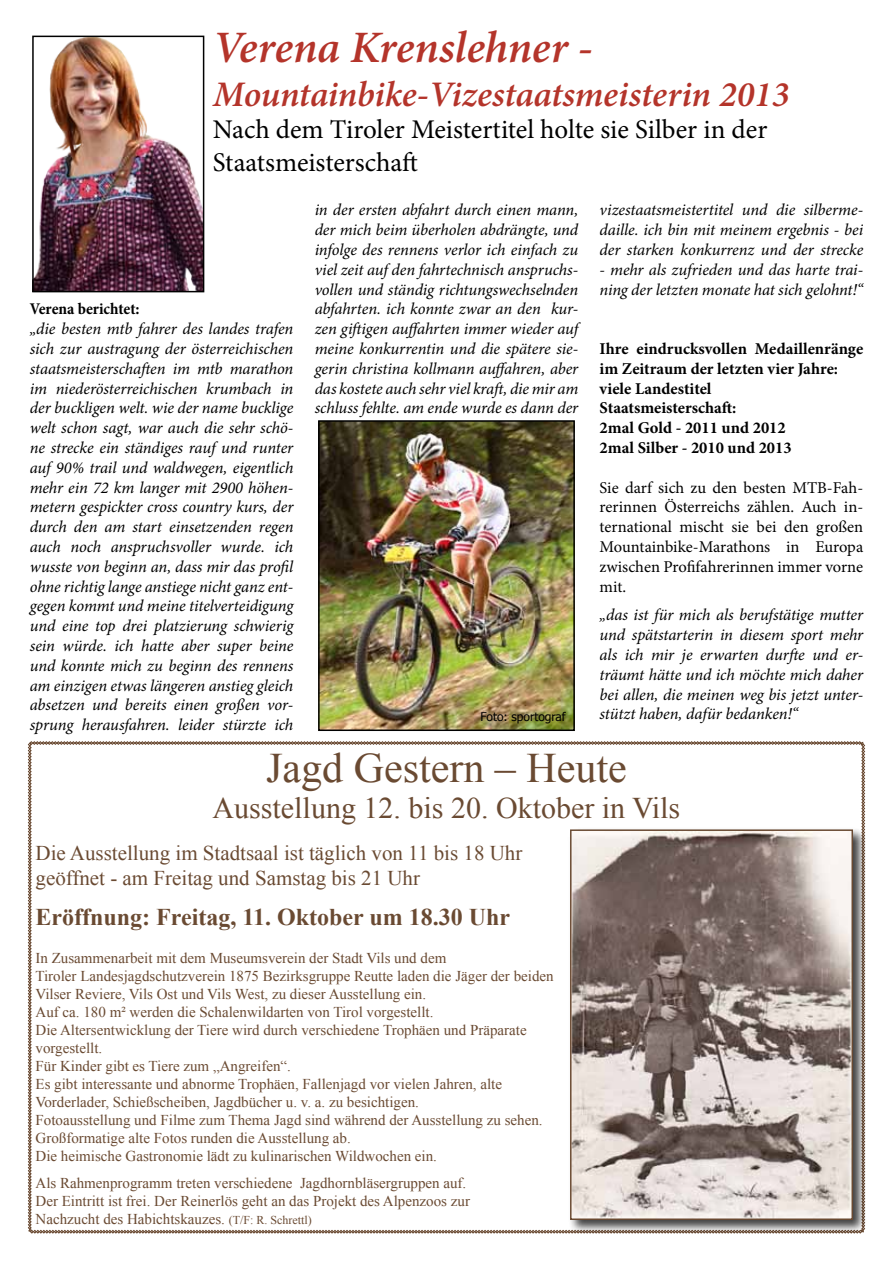
<style>
.page{position:relative;width:893px;height:1263px;background:#fff}
.page>*{position:absolute;margin:0;border:0;box-sizing:border-box;transform-origin:0 0}
.t1{font:italic 600 45px "Minion Pro";letter-spacing:-.005em;color:#b4342a}
.t2{font:42px "Times New Roman";color:#6a4a32}
.t3{font:italic 600 36px "Minion Pro";letter-spacing:-.005em;color:#b4342a}
.t4{font:30px "Times New Roman";color:#6a4a32}
.t5{font:27px/32.4px "Minion Pro";letter-spacing:-.005em;color:#000}
.t6{font:700 24px "Times New Roman";color:#6a4a32}
.t7{font:21px/25.2px "Times New Roman";color:#6a4a32}
.t8{font:italic 16.5px/19.8px "Minion Pro";letter-spacing:-.005em;color:#000;text-align:justify}
.t9{font:16.5px/19.8px "Minion Pro";color:#000;text-align:justify}
.t10{font:700 16.5px/19.8px "Minion Pro";color:#000}
.t11{font:700 condensed 16.5px "Minion Pro";letter-spacing:-.005em;color:#000}
.t12{font:15px/18px "Times New Roman";color:#6a4a32}
.t13{font:12px "Tahoma";color:#000}
.s1{font-size:12px}
</style>
<div class="page">
<img style="left:35px;top:39px;width:166px;height:250px">
<div style="left:32px;top:36px;width:172px;height:256px;border:2px solid #000"></div>
<img style="left:321px;top:423px;width:251px;height:305px">
<div style="left:318px;top:420px;width:257px;height:311px;border:2px solid #000"></div>
<svg style="left:28px;top:741px;width:837px;height:492px"></svg>
<div style="left:568px;top:827px;width:299px;height:407px;background:#000;opacity:.75"></div>
<img style="left:573px;top:832px;width:277px;height:385px">
<div style="left:570px;top:829px;width:283px;height:391px;border:2px solid #6a4a32"></div>
<h1 class="t1" style="left:213px;top:17px;width:382px">Verena Krenslehner -</h1>
<h3 class="t3" style="left:213px;top:69px;width:578px">Mountainbike-Vizestaatsmeisterin 2013</h3>
<h3 class="t5" style="left:213px;top:113px;width:556px">Nach dem Tiroler Meistertitel holte sie Silber in der<br>Staatsmeisterschaft</h3>
<p class="t8" style="left:315px;top:200px;width:265px">in der ersten abfahrt durch einen mann, der mich beim überholen abdrängte, und infolge des rennens verlor ich einfach zu viel zeit auf den fahrtechnisch anspruchs&shy;vollen und ständig richtungswechselnden abfahrten. ich konnte zwar an den kur&shy;zen giftigen auffahrten immer wieder auf meine konkurrentin und die spätere sie&shy;gerin christina kollmann auffahren, aber das kostete auch sehr viel kraft, die mir am schluss fehlte. am ende wurde es dann der</p>
<p class="t8" style="left:600px;top:200px;width:265px">vizestaatsmeistertitel und die silberme&shy;daille. ich bin mit meinem ergebnis - bei der starken konkurrenz und der strecke</p>
<p class="t8" style="left:600px;top:260px;width:265px">- mehr als zufrieden und das harte trai&shy;ning der letzten monate hat sich gelohnt!“</p>
<p class="t11" style="left:30px;top:298px;width:111px">Verena berichtet:</p>
<p class="t8" style="left:30px;top:319px;width:265px">„die besten mtb fahrer des landes trafen sich zur austragung der österreichischen staatsmeisterschaften im mtb marathon im niederösterreichischen krumbach in der buckligen welt. wie der name bucklige welt schon sagt, war auch die sehr schö&shy;ne strecke ein ständiges rauf und runter auf 90% trail und waldwegen, eigentlich mehr ein 72 km langer mit 2900 höhen&shy;metern gespickter cross country kurs, der durch den am start einsetzenden regen auch noch anspruchsvoller wurde. ich wusste von beginn an, dass mir das profil ohne richtig lange anstiege nicht ganz ent&shy;gegen kommt und meine titelverteidigung und eine top drei platzierung schwierig sein würde. ich hatte aber super beine und konnte mich zu beginn des rennens am einzigen etwas längeren anstieg gleich absetzen und bereits einen großen vor&shy;sprung herausfahren. leider stürzte ich</p>
<p class="t10" style="left:600px;top:339px;width:265px">Ihre eindrucksvollen Medaillenränge im Zeitraum der letzten vier Jahre: viele Landestitel<br>Staatsmeisterschaft:<br>2mal Gold - 2011 und 2012<br>2mal Silber - 2010 und 2013</p>
<p class="t9" style="left:600px;top:477px;width:265px">Sie darf sich zu den besten MTB-Fah&shy;rerinnen Österreichs zählen. Auch in&shy;ternational mischt sie bei den großen Mountainbike-Marathons in Europa zwischen Profifahrerinnen immer vorne mit.</p>
<p class="t8" style="left:600px;top:605px;width:265px">„das ist für mich als berufstätige mutter und spätstarterin in diesem sport mehr als ich mir je erwarten durfte und er&shy;träumt hätte und ich möchte mich daher bei allen, die meinen weg bis jetzt unter&shy;stützt haben, dafür bedanken!“</p>
<p class="t13" style="left:480px;top:709px;width:87px">Foto: sportograf</p>
<h2 class="t2" style="left:266px;top:740px;width:362px">Jagd Gestern – Heute</h2>
<h3 class="t4" style="left:213px;top:788px;width:469px">Ausstellung 12. bis 20. Oktober in Vils</h3>
<p class="t7" style="left:36px;top:840px;width:488px">Die Ausstellung im Stadtsaal ist täglich von 11 bis 18 Uhr geöffnet - am Freitag und Samstag bis 21 Uhr</p>
<h3 class="t6" style="left:36px;top:900px;width:476px">Eröffnung: Freitag, 11. Oktober um 18.30 Uhr</h3>
<p class="t12" style="left:36px;top:948px;width:520px">In Zusammenarbeit mit dem Museumsverein der Stadt Vils und dem<br>Tiroler Landesjagdschutzverein 1875 Bezirksgruppe Reutte laden die Jäger der beiden Vilser Reviere, Vils Ost und Vils West, zu dieser Ausstellung ein.<br>Auf ca. 180 m² werden die Schalenwildarten von Tirol vorgestellt.<br>Die Altersentwicklung der Tiere wird durch verschiedene Trophäen und Präparate vorgestellt.<br>Für Kinder gibt es Tiere zum „Angreifen“.<br>Es gibt interessante und abnorme Trophäen, Fallenjagd vor vielen Jahren, alte Vorderlader, Schießscheiben, Jagdbücher u. v. a. zu besichtigen.<br>Fotoausstellung und Filme zum Thema Jagd sind während der Ausstellung zu sehen.<br>Großformatige alte Fotos runden die Ausstellung ab.<br>Die heimische Gastronomie lädt zu kulinarischen Wildwochen ein.</p>
<p class="t12" style="left:36px;top:1173px;width:436px">Als Rahmenprogramm treten verschiedene Jagdhornbläsergruppen auf.<br>Der Eintritt ist frei. Der Reinerlös geht an das Projekt des Alpenzoos zur<br>Nachzucht des Habichtskauzes. <span class="s1">(T/F: R. Schrettl)</span></p>
</div>
